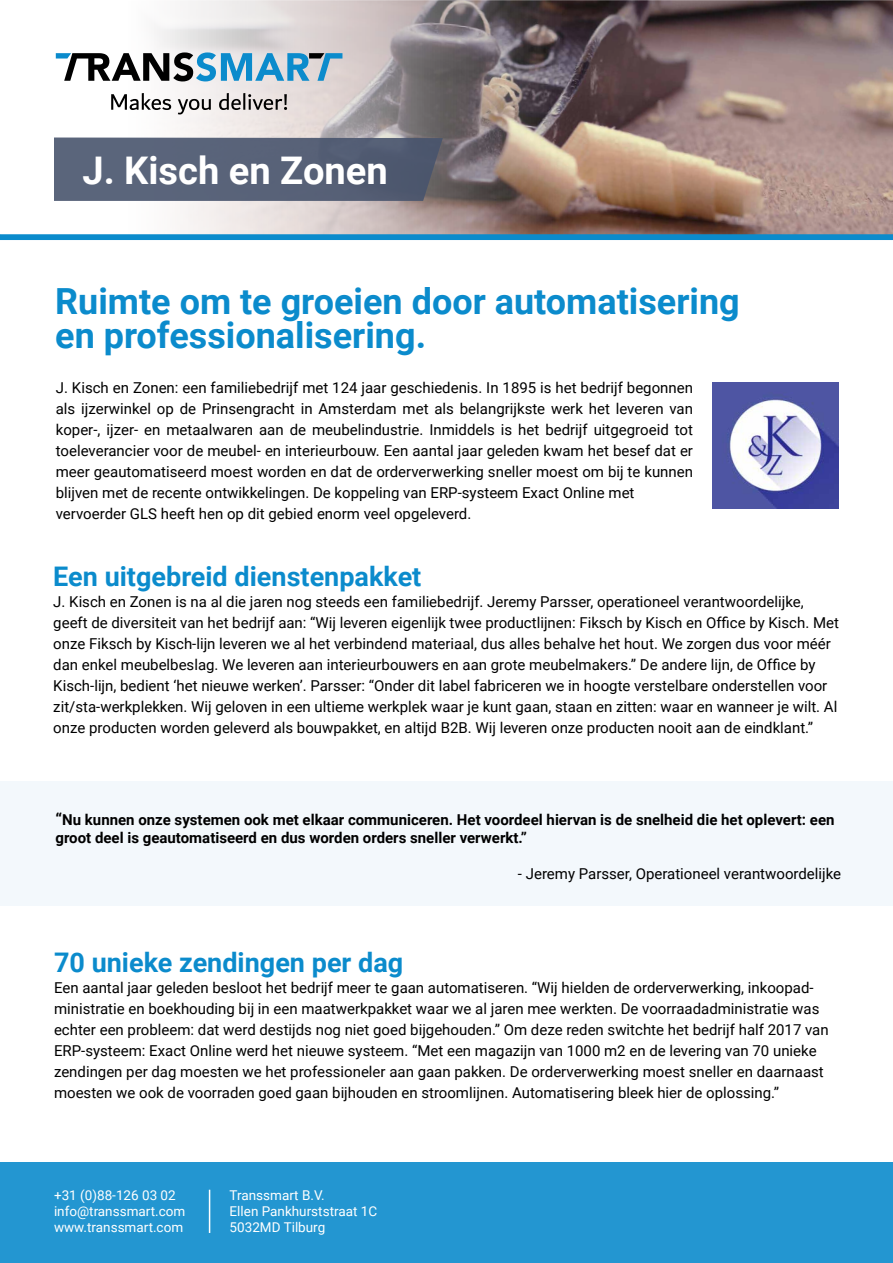
<style>
.page{position:relative;width:893px;height:1263px;background:#fff}
.page>*{position:absolute;margin:0;border:0;box-sizing:border-box;transform-origin:0 0}
.t1{font:700 38.1px "Roboto";color:#fff}
.t2{font:700 36px/34.5px "Roboto";color:#0b8bcc}
.t3{font:700 27px "Roboto";color:#0b8bcc}
.t4{font:15px/21px "Roboto";color:#000}
.t5{font:700 15px/18px "Roboto";color:#000}
.t6{font:13.5px/16.2px "Roboto";color:#fff}
.s1{font-size:16.5px}
</style>
<div class="page">
<div style="left:0;top:781px;width:893px;height:124px;background:#f3f8fc"></div>
<img style="left:55px;top:0;width:838px;height:234px">
<svg style="left:54px;top:137px;width:389px;height:64px;background:#586277"></svg>
<svg style="left:0;top:234px;width:893px;height:6px;background:#128cca"></svg>
<div style="left:0;top:1162px;width:893px;height:101px;background:#2396d1"></div>
<hr style="left:209px;top:1190px;width:1px;height:43px;background:#fff">
<svg style="left:56px;top:52px;width:286px;height:29px"></svg>
<svg style="left:111px;top:93px;width:60px;height:17px"></svg>
<svg style="left:178px;top:99px;width:33px;height:15px"></svg>
<svg style="left:219px;top:93px;width:68px;height:17px"></svg>
<img style="left:712px;top:382px;width:127px;height:127px">
<h1 class="t1" style="left:82px;top:143px;width:307px">J. Kisch en Zonen</h1>
<h2 class="t2" style="left:55px;top:282px;width:686px">Ruimte om te groeien door automatisering en professionalisering.</h2>
<p class="t4" style="left:56px;top:376px;width:639px">J. Kisch en Zonen: een familiebedrijf met 124 jaar geschiedenis. In 1895 is het bedrijf begonnen als ijzerwinkel op de Prinsengracht in Amsterdam met als belangrijkste werk het leveren van koper-, ijzer- en metaalwaren aan de meubelindustrie. Inmiddels is het bedrijf uitgegroeid tot toeleverancier voor de meubel- en interieurbouw. Een aantal jaar geleden kwam het besef dat er meer geautomatiseerd moest worden en dat de orderverwerking sneller moest om bij te kunnen blijven met de recente ontwikkelingen. De koppeling van ERP-systeem Exact Online met vervoerder GLS heeft hen op dit gebied enorm veel opgeleverd.</p>
<h3 class="t3" style="left:53px;top:557px;width:370px">Een uitgebreid dienstenpakket</h3>
<p class="t4" style="left:53px;top:590px;width:787px">J. Kisch en Zonen is na al die jaren nog steeds een familiebedrijf. Jeremy Parsser, operationeel verantwoordelijke, geeft de diversiteit van het bedrijf aan: “Wij leveren eigenlijk twee productlijnen: Fiksch by Kisch en Office by Kisch. Met onze Fiksch by Kisch-lijn leveren we al het verbindend materiaal, dus alles behalve het hout. We zorgen dus voor méér dan enkel meubelbeslag. We leveren aan interieurbouwers en aan grote meubelmakers.” De andere lijn, de Office by Kisch-lijn, bedient ‘het nieuwe werken’. Parsser: “Onder dit label fabriceren we in hoogte verstelbare onderstellen voor zit/sta-werkplekken. Wij geloven in een ultieme werkplek waar je kunt gaan, staan en zitten: waar en wanneer je wilt. Al onze producten worden geleverd als bouwpakket, en altijd B2B. Wij leveren onze producten nooit aan de eindklant.”</p>
<p class="t5" style="left:56px;top:810px;width:780px"><span class="s1">“</span>Nu kunnen onze systemen ook met elkaar communiceren. Het voordeel hiervan is de snelheid die het oplevert: een groot deel is geautomatiseerd en dus worden orders sneller verwerkt.”</p>
<p class="t4" style="left:518px;top:863px;width:325px">- Jeremy Parsser, Operationeel verantwoordelijke</p>
<h3 class="t3" style="left:54px;top:943px;width:351px">70 unieke zendingen per dag</h3>
<p class="t4" style="left:54px;top:976px;width:776px">Een aantal jaar geleden besloot het bedrijf meer te gaan automatiseren. “Wij hielden de orderverwerking, inkoopad&shy;ministratie en boekhouding bij in een maatwerkpakket waar we al jaren mee werkten. De voorraadadministratie was echter een probleem: dat werd destijds nog niet goed bijgehouden.” Om deze reden switchte het bedrijf half 2017 van ERP-systeem: Exact Online werd het nieuwe systeem. “Met een magazijn van 1000 m2 en de levering van 70 unieke zendingen per dag moesten we het professioneler aan gaan pakken. De orderverwerking moest sneller en daarnaast moesten we ook de voorraden goed gaan bijhouden en stroomlijnen. Automatisering bleek hier de oplossing.”</p>
<p class="t6" style="left:54px;top:1186px;width:133px">+31 (0)88-126 03 02 info@transsmart.com www.transsmart.com</p>
<p class="t6" style="left:230px;top:1186px;width:149px">Transsmart B.V.<br>Ellen Pankhurststraat 1C<br>5032MD Tilburg</p>
</div>
